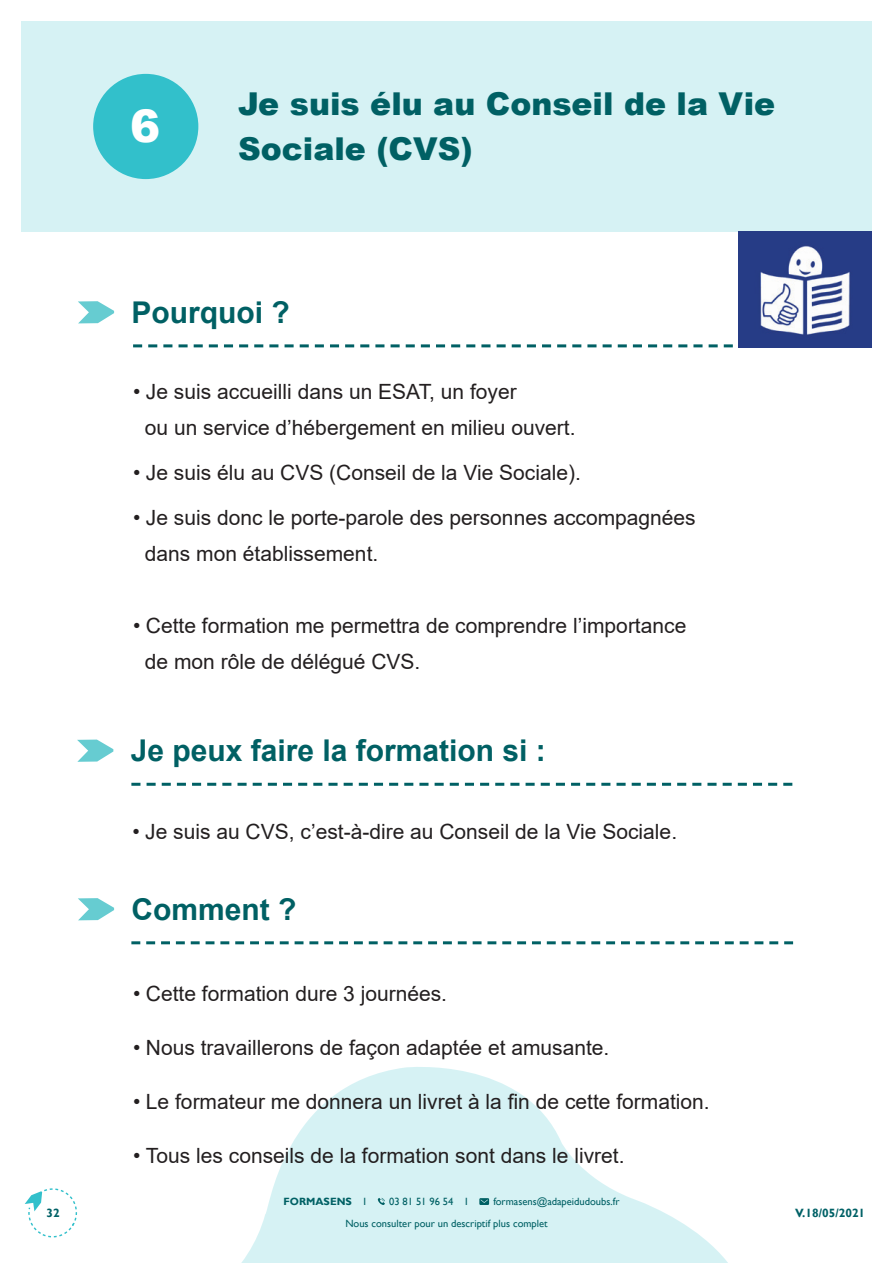
<style>
.page{position:relative;width:893px;height:1263px;background:#fff}
.page>*{position:absolute;margin:0;border:0;box-sizing:border-box;transform-origin:0 0}
.t1{font:900 45px "Arial";color:#fff}
.t2{font:900 31.5px/45px "Arial";color:#006064}
.t3{font:700 30px "Arial";color:#006064}
.t4{font:21px/36px "Arial";color:#231f20}
.t5{font:700 12px "Gill Sans";color:#006166}
.t6{font:10.5px/22.5px "Gill Sans";color:#006064}
.t7{font:700 10.5px "Gill Sans";color:#006064}
.s1{font-weight:400}
</style>
<div class="page">
<svg style="left:77px;top:1067px;width:651px;height:196px"></svg>
<div style="left:21px;top:21px;width:851px;height:211px;background:#d6f2f4"></div>
<svg style="left:78px;top:301px;width:36px;height:22px"></svg>
<svg style="left:133px;top:344px;width:600px;height:3px"></svg>
<svg style="left:25px;top:1188px;width:52px;height:49px"></svg>
<svg style="left:378px;top:1198px;width:7px;height:7px"></svg>
<svg style="left:479px;top:1198px;width:10px;height:7px"></svg>
<svg style="left:77px;top:739px;width:36px;height:23px"></svg>
<svg style="left:131px;top:783px;width:661px;height:3px"></svg>
<svg style="left:131px;top:941px;width:662px;height:3px"></svg>
<svg style="left:78px;top:898px;width:36px;height:22px"></svg>
<img style="left:739px;top:232px;width:133px;height:115px">
<div style="left:93px;top:74px;width:105px;height:105px;background:#32c0cb;border-radius:50%"></div>
<p class="t5" style="left:47px;top:1205px;width:15px">32</p>
<h1 class="t1" style="left:130px;top:93px;width:32px">6</h1>
<h2 class="t2" style="left:238px;top:81px;width:539px">Je suis élu au Conseil de la Vie<br>Sociale (CVS)</h2>
<h3 class="t3" style="left:131px;top:291px;width:160px">Pourquoi ?</h3>
<p class="t4" style="left:145px;top:373px;width:432px;text-indent:-12px">• Je suis accueilli dans un ESAT, un foyer<br>ou un service d’hébergement en milieu ouvert.</p>
<p class="t4" style="left:133px;top:454px;width:449px">• Je suis élu au CVS (Conseil de la Vie Sociale).</p>
<p class="t4" style="left:145px;top:499px;width:552px;text-indent:-12px">• Je suis donc le porte-parole des personnes accompagnées dans mon établissement.</p>
<p class="t4" style="left:145px;top:607px;width:543px;text-indent:-12px">• Cette formation me permettra de comprendre l’importance de mon rôle de délégué CVS.</p>
<h3 class="t3" style="left:131px;top:730px;width:417px">Je peux faire la formation si :</h3>
<p class="t4" style="left:132px;top:813px;width:546px">• Je suis au CVS, c’est-à-dire au Conseil de la Vie Sociale.</p>
<h3 class="t3" style="left:131px;top:888px;width:166px">Comment ?</h3>
<p class="t4" style="left:133px;top:975px;width:315px">• Cette formation dure 3 journées.</p>
<p class="t4" style="left:133px;top:1029px;width:478px">• Nous travaillerons de façon adaptée et amusante.</p>
<p class="t4" style="left:133px;top:1083px;width:578px">• Le formateur me donnera un livret à la fin de cette formation.</p>
<p class="t4" style="left:133px;top:1137px;width:493px">• Tous les conseils de la formation sont dans le livret.</p>
<p class="t6" style="left:345px;top:1190px;width:276px;text-indent:148px">formasens@adapeidudoubs.fr<br>Nous consulter pour un descriptif plus complet</p>
<p class="t7" style="left:284px;top:1195px;width:84px">FORMASENS <span class="s1">I</span></p>
<p class="t6" style="left:389px;top:1190px;width:80px">03 81 51 96 54 I</p>
<p class="t5" style="left:795px;top:1205px;width:72px">V.18/05/2021</p>
</div>
